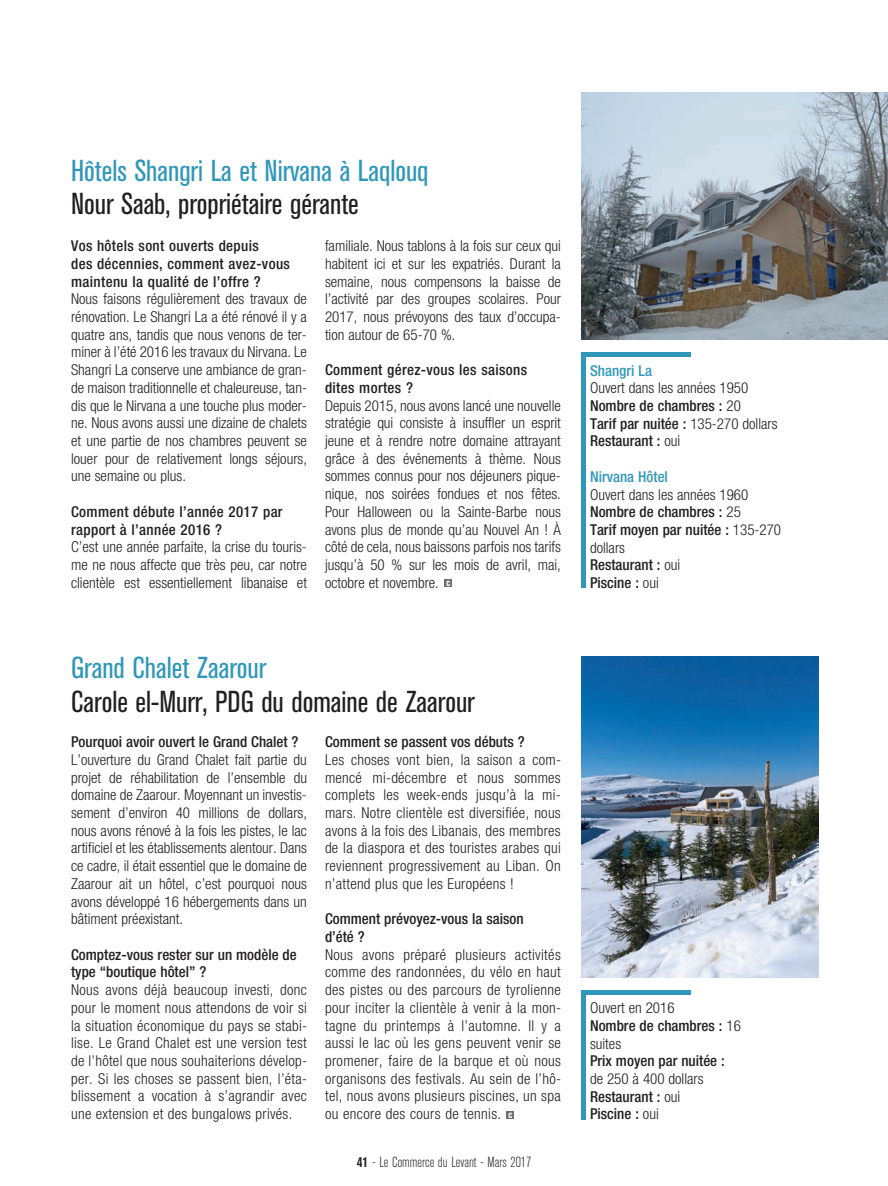
<style>
.page{position:relative;width:888px;height:1186px;background:#fff}
.page>*{position:absolute;margin:0;border:0;box-sizing:border-box;transform-origin:0 0}
.t1{font:condensed 30px "Akzidenz Grotesk BE";color:#231f20}
.t2{font:condensed 30px "Akzidenz Grotesk BE";color:#2f97b9}
.t3{font:300 condensed 15px/17.7px "Helvetica Neue";color:#231f20;text-align:justify}
.t4{font:500 condensed 15px/17.7px "Helvetica Neue";color:#231f20}
.t5{font:500 condensed 15px/17.7px "Helvetica Neue";letter-spacing:.025em;color:#231f20}
.t6{font:500 condensed 15px "Helvetica Neue";color:#2f97b9}
.t7{font:300 condensed 14.55px "Akzidenz Grotesk BE";color:#231f20}
.t8{font:800 condensed 7.5px "Akzidenz Grotesk BE";color:#fff}
.s1{font-weight:700}
.s2{font-weight:300}
.s3{font-weight:500}
</style>
<div class="page">
<img style="left:581px;top:92px;width:307px;height:247px">
<hr style="left:581px;top:356px;width:4px;height:231px;background:#2f97b9">
<img style="left:581px;top:656px;width:237px;height:321px">
<div style="left:581px;top:993px;width:5px;height:126px;background:#2f97b9"></div>
<div style="left:581px;top:352px;width:110px;height:5px;background:#2f97b9"></div>
<div style="left:581px;top:990px;width:110px;height:5px;background:#2f97b9"></div>
<div style="left:444px;top:579px;width:8px;height:8px;background:#6c6d70"></div>
<div style="left:506px;top:1111px;width:8px;height:7px;background:#6c6d70"></div>
<h1 class="t2" style="left:71px;top:160px;width:359px">Hôtels Shangri La et Nirvana à Laqlouq</h1>
<h1 class="t1" style="left:71px;top:193px;width:289px">Nour Saab, propriétaire gérante</h1>
<p class="t5" style="left:71px;top:238px;width:220px">Vos hôtels sont ouverts depuis<br>des décennies, comment avez-vous maintenu la qualité de l’offre ?</p>
<p class="t3" style="left:71px;top:291px;width:237px">Nous faisons régulièrement des travaux de rénovation. Le Shangri La a été rénové il y a quatre ans, tandis que nous venons de ter&shy;miner à l’été 2016 les travaux du Nirvana. Le Shangri La conserve une ambiance de gran&shy;de maison traditionnelle et chaleureuse, tan&shy;dis que le Nirvana a une touche plus moder&shy;ne. Nous avons aussi une dizaine de chalets et une partie de nos chambres peuvent se louer pour de relativement longs séjours, une semaine ou plus.</p>
<p class="t5" style="left:71px;top:504px;width:213px">Comment débute l’année 2017 par rapport à l’année 2016 ?</p>
<p class="t3" style="left:71px;top:539px;width:237px">C’est une année parfaite, la crise du touris&shy;me ne nous affecte que très peu, car notre clientèle est essentiellement libanaise et</p>
<p class="t3" style="left:325px;top:238px;width:237px">familiale. Nous tablons à la fois sur ceux qui habitent ici et sur les expatriés. Durant la semaine, nous compensons la baisse de l’activité par des groupes scolaires. Pour 2017, nous prévoyons des taux d’occupa&shy;tion autour de 65-70 %.</p>
<p class="t5" style="left:325px;top:362px;width:204px">Comment gérez-vous les saisons dites mortes ?</p>
<p class="t3" style="left:325px;top:397px;width:237px">Depuis 2015, nous avons lancé une nouvelle stratégie qui consiste à insuffler un esprit jeune et à rendre notre domaine attrayant grâce à des événements à thème. Nous sommes connus pour nos déjeuners pique&shy;nique, nos soirées fondues et nos fêtes.<br>Pour Halloween ou la Sainte-Barbe nous avons plus de monde qu’au Nouvel An ! À côté de cela, nous baissons parfois nos tarifs jusqu’à 50 % sur les mois de avril, mai, octobre et novembre.</p>
<p class="t8" style="left:446px;top:580px;width:5px">C</p>
<h1 class="t2" style="left:71px;top:657px;width:197px">Grand Chalet Zaarour</h1>
<h1 class="t1" style="left:71px;top:690px;width:405px">Carole el-Murr, PDG du domaine de Zaarour</h1>
<p class="t4" style="left:71px;top:734px;width:229px">Pourquoi avoir ouvert le Grand Chalet ?</p>
<p class="t3" style="left:71px;top:751px;width:237px">L’ouverture du Grand Chalet fait partie du projet de réhabilitation de l’ensemble du domaine de Zaarour. Moyennant un investis&shy;sement d’environ 40 millions de dollars, nous avons rénové à la fois les pistes, le lac artificiel et les établissements alentour. Dans ce cadre, il était essentiel que le domaine de Zaarour ait un hôtel, c’est pourquoi nous avons développé 16 hébergements dans un bâtiment préexistant.</p>
<p class="t4" style="left:71px;top:946px;width:227px">Comptez-vous rester sur un modèle de type “boutique hôtel” ?</p>
<p class="t3" style="left:71px;top:982px;width:237px">Nous avons déjà beaucoup investi, donc pour le moment nous attendons de voir si la situation économique du pays se stabi&shy;lise. Le Grand Chalet est une version test de l’hôtel que nous souhaiterions dévelop&shy;per. Si les choses se passent bien, l’éta&shy;blissement a vocation à s’agrandir avec une extension et des bungalows privés.</p>
<p class="t4" style="left:325px;top:734px;width:201px">Comment se passent vos débuts ?</p>
<p class="t3" style="left:325px;top:751px;width:237px">Les choses vont bien, la saison a com&shy;mencé mi-décembre et nous sommes complets les week-ends jusqu’à la mi&shy;mars. Notre clientèle est diversifiée, nous avons à la fois des Libanais, des membres de la diaspora et des touristes arabes qui reviennent progressivement au Liban. On n’attend plus que les Européens !</p>
<p class="t4" style="left:325px;top:911px;width:200px">Comment prévoyez-vous la saison d’été ?</p>
<p class="t3" style="left:325px;top:946px;width:238px">Nous avons préparé plusieurs activités comme des randonnées, du vélo en haut des pistes ou des parcours de tyrolienne pour inciter la clientèle à venir à la mon&shy;tagne du printemps à l’automne. Il y a aussi le lac où les gens peuvent venir se promener, faire de la barque et où nous organisons des festivals. Au sein de l’hô&shy;tel, nous avons plusieurs piscines, un spa ou encore des cours de tennis.</p>
<p class="t8" style="left:508px;top:1112px;width:5px">C</p>
<p class="t7" style="left:357px;top:1156px;width:176px"><span class="s1">41</span> - Le Commerce du Levant - Mars 2017</p>
<p class="t6" style="left:590px;top:365px;width:63px">Shangri La</p>
<p class="t4" style="left:590px;top:380px;width:189px"><span class="s2">Ouvert dans les années 1950<br></span>Nombre de chambres : <span class="s2">20<br></span>Tarif par nuitée : <span class="s2">135-270 dollars<br></span>Restaurant : <span class="s2">oui</span></p>
<p class="t6" style="left:590px;top:471px;width:79px">Nirvana Hôtel</p>
<p class="t4" style="left:590px;top:486px;width:193px"><span class="s2">Ouvert dans les années 1960<br></span>Nombre de chambres : <span class="s2">25<br></span>Tarif moyen par nuitée : <span class="s2">135-270 dollars<br></span>Restaurant : <span class="s2">oui<br></span>Piscine : <span class="s2">oui</span></p>
<p class="t3" style="left:590px;top:1000px;width:152px;text-align:left">Ouvert en 2016<br><span class="s3">Nombre de chambres :</span> 16 suites</p>
<p class="t4" style="left:590px;top:1053px;width:136px">Prix moyen par nuitée :</p>
<p class="t3" style="left:590px;top:1070px;width:115px;text-align:left">de 250 à 400 dollars<br><span class="s3">Restaurant :</span> oui<br><span class="s3">Piscine :</span> oui</p>
</div>
